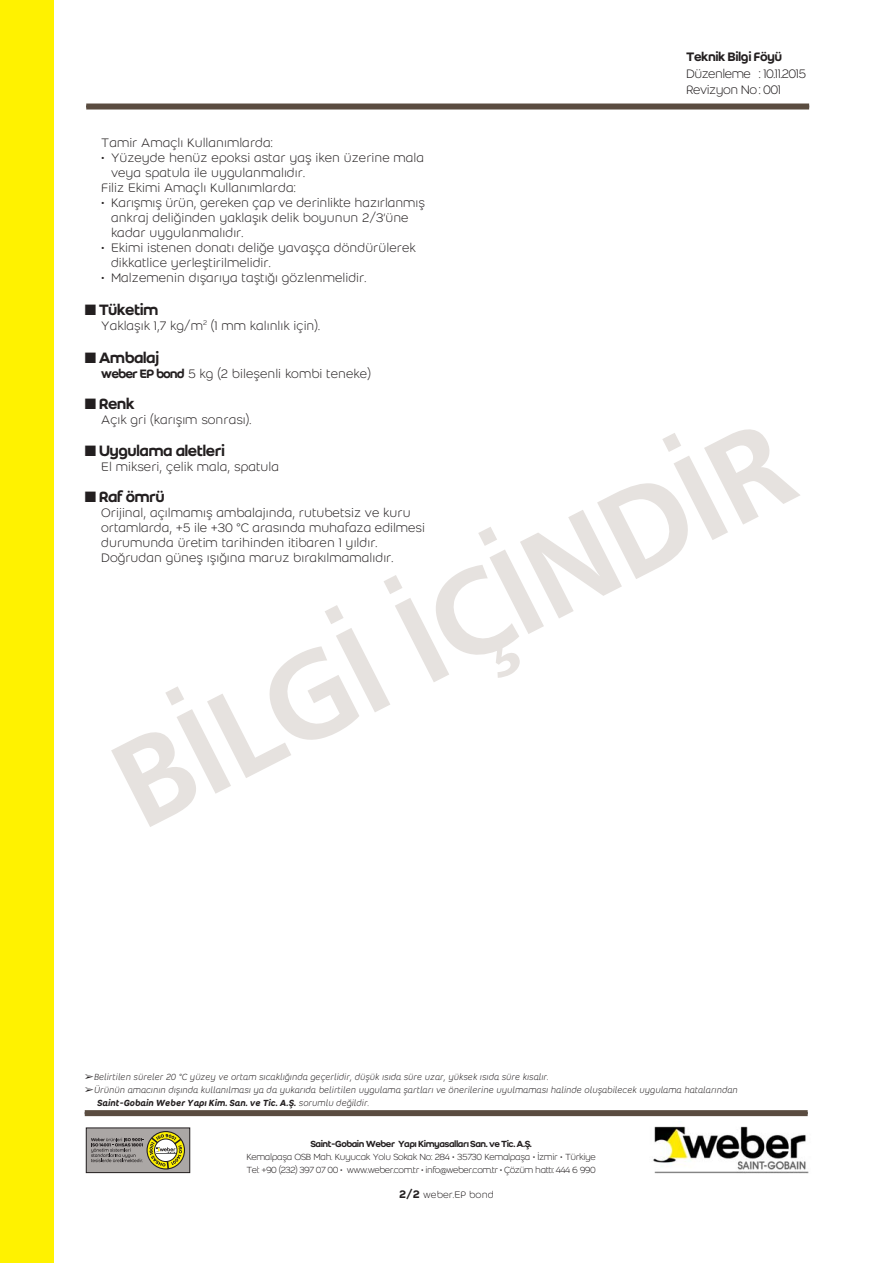
<style>
.page{position:relative;width:893px;height:1263px;background:#fff}
.page>*{position:absolute;margin:0;border:0;box-sizing:border-box;transform-origin:0 0}
.t1{font:700 129px "Frugal";color:#e6e2df}
.t2{font:16.5px "Weber Name";color:#231f20}
.t3{font:300 13.5px/15px "Weber";color:#231f20}
.t4{font:300 13.5px/16.5px "Weber";letter-spacing:-.04em;color:#231f20}
.t5{font:500 13.5px "Weber";letter-spacing:-.035em;color:#231f20}
.t6{font:300 10.5px "Weber";color:#231f20}
.t7{font:italic 300 9.75px "Weber";color:#231f20}
.t8{font:300 9.75px/12.9px "Weber";letter-spacing:-.04em;color:#231f20}
.t9{font:italic 500 9.75px "Weber";color:#231f20}
.t10{font:500 9.75px "Weber";letter-spacing:-.05em;color:#231f20}
.s1{font-family:"Weber Name";font-weight:400}
.s2{font-weight:300}
.s3{font-family:"Weber Name";font-weight:400;font-size:12px}
</style>
<div class="page">
<img style="left:653px;top:1126px;width:156px;height:48px">
<div style="left:0;top:0;width:53px;height:1263px;background:#fff200"></div>
<div style="left:85px;top:1110px;width:723px;height:6px;background:#5a4c40"></div>
<div style="left:86px;top:104px;width:723px;height:6px;background:#5a4c40"></div>
<div style="left:86px;top:1128px;width:104px;height:44px;background:#aba7a5"></div>
<div style="left:86px;top:1127px;width:104px;height:46px;border:1px solid #231f20"></div>
<svg style="left:147px;top:1131px;width:38px;height:38px"></svg>
<svg style="left:148px;top:1132px;width:36px;height:36px"></svg>
<svg style="left:91px;top:1134px;width:91px;height:35px"></svg>
<p class="t5" style="left:686px;top:49px;width:98px">Teknik Bilgi Föyü</p>
<p class="t4" style="left:686px;top:65px;width:122px">Düzenleme : 10.11.2015<br>Revizyon No : 001</p>
<p class="t3" style="left:101px;top:135px;width:173px">Tamir Amaçlı Kullanımlarda:</p>
<p class="t3" style="left:101px;top:150px;width:324px">• Yüzeyde henüz epoksi astar yaş iken üzerine mala</p>
<p class="t3" style="left:111px;top:165px;width:195px">veya spatula ile uygulanmalıdır.</p>
<p class="t3" style="left:101px;top:180px;width:196px">Filiz Ekimi Amaçlı Kullanımlarda:</p>
<p class="t3" style="left:111px;top:195px;width:315px;text-indent:-10px">• Karışmış ürün, gereken çap ve derinlikte hazırlanmış ankraj deliğinden yaklaşık delik boyunun 2/3’üne kadar uygulanmalıdır.</p>
<p class="t3" style="left:111px;top:240px;width:306px;text-indent:-10px">• Ekimi istenen donatı deliğe yavaşça döndürülerek dikkatlice yerleştirilmelidir.</p>
<p class="t3" style="left:101px;top:270px;width:267px">• Malzemenin dışarıya taştığı gözlenmelidir.</p>
<p class="t2" style="left:85px;top:299px;width:75px">■ Tüketim</p>
<p class="t3" style="left:101px;top:318px;width:220px">Yaklaşık 1,7 kg/m<sup>2</sup> (1 mm kalınlık için).</p>
<p class="t2" style="left:85px;top:347px;width:76px">■ Ambalaj</p>
<p class="t3" style="left:101px;top:366px;width:271px"><span class="s1">weber EP bond</span> 5 kg (2 bileşenli kombi teneke)</p>
<p class="t2" style="left:85px;top:394px;width:51px">■ Renk</p>
<p class="t3" style="left:101px;top:412px;width:152px">Açık gri (karışım sonrası).</p>
<p class="t2" style="left:85px;top:440px;width:141px">■ Uygulama aletleri</p>
<p class="t3" style="left:101px;top:459px;width:179px">El mikseri, çelik mala, spatula</p>
<p class="t2" style="left:85px;top:487px;width:81px">■ Raf ömrü</p>
<p class="t3" style="left:101px;top:505px;width:325px">Orijinal, açılmamış ambalajında, rutubetsiz ve kuru ortamlarda, +5 ile +30 °C arasında muhafaza edilmesi durumunda üretim tarihinden itibaren 1 yıldır.<br>Doğrudan güneş ışığına maruz bırakılmamalıdır.</p>
<h1 class="t1" style="left:87px;top:727px;width:744px;rotate:-27deg">B‹LG‹ ‹Ç‹ND‹R</h1>
<p class="t7" style="left:94px;top:1072px;width:456px">Belirtilen süreler 20 °C yüzey ve ortam sıcaklığında geçerlidir, düşük ısıda süre uzar, yüksek ısıda süre kısalır.</p>
<p class="t7" style="left:94px;top:1085px;width:645px">Ürünün amacının dışında kullanılması ya da yukarıda belirtilen uygulama şartları ve önerilerine uyulmaması halinde oluşabilecek uygulama hatalarından</p>
<p class="t9" style="left:97px;top:1097px;width:274px">Saint-Gobain Weber Yapı Kim. San. ve Tic. A.Ş. <span class="s2">sorumlu değildir.</span></p>
<p class="t10" style="left:310px;top:1138px;width:223px">Saint-Gobain Weber Yapı Kimyasalları San. ve Tic. A.Ş.</p>
<p class="t8" style="left:246px;top:1150px;width:351px">Kemalpaşa OSB Mah. Kuyucak Yolu Sokak No: 284 • 35730 Kemalpaşa • İzmir • Türkiye<br>Tel: +90 (232) 397 07 00 • www.weber.com.tr • info@weber.com.tr • Çözüm hattı: 444 6 990</p>
<p class="t6" style="left:399px;top:1189px;width:96px"><span class="s3">2/2</span> weber.EP bond</p>
</div>
